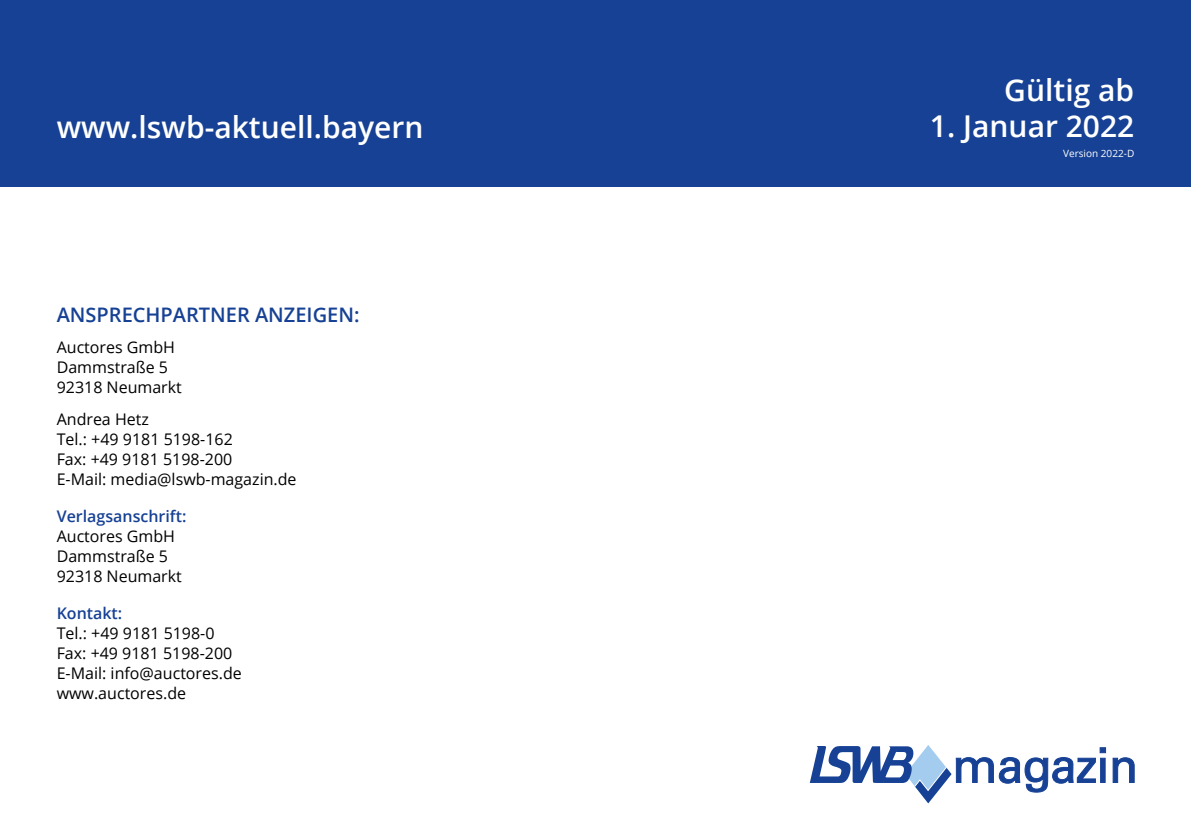
<style>
.page{position:relative;width:1191px;height:840px;background:#fff}
.page>*{position:absolute;margin:0;border:0;box-sizing:border-box;transform-origin:0 0}
.t1{font:600 30px "Open Sans";color:#fff}
.t2{font:600 20px "Open Sans";color:#164194}
.t3{font:16px/20px "Open Sans";color:#000}
.t4{font:600 16px "Open Sans";color:#164194}
.t5{font:10px "Open Sans";color:#fff}
</style>
<div class="page">
<div style="left:0;top:0;width:1191px;height:186px;background:#164194"></div>
<svg style="left:809px;top:745px;width:325px;height:57px"></svg>
<h1 class="t1" style="left:57px;top:106px;width:368px">www.lswb-aktuell.bayern</h1>
<p class="t2" style="left:57px;top:300px;width:304px">ANSPRECHPARTNER ANZEIGEN:</p>
<p class="t3" style="left:57px;top:337px;width:127px">Auctores GmbH<br>Dammstraße 5<br>92318 Neumarkt</p>
<p class="t3" style="left:57px;top:408px;width:241px">Andrea Hetz<br>Tel.: +49 9181 5198-162<br>Fax: +49 9181 5198-200<br>E-Mail: media@lswb-magazin.de</p>
<p class="t4" style="left:57px;top:504px;width:131px">Verlagsanschrift:</p>
<p class="t3" style="left:57px;top:525px;width:127px">Auctores GmbH<br>Dammstraße 5<br>92318 Neumarkt</p>
<p class="t4" style="left:57px;top:601px;width:67px">Kontakt:</p>
<p class="t3" style="left:57px;top:622px;width:187px">Tel.: +49 9181 5198-0<br>Fax: +49 9181 5198-200<br>E-Mail: info@auctores.de www.auctores.de</p>
<h1 class="t1" style="left:1004px;top:70px;width:131px">Gültig ab</h1>
<h1 class="t1" style="left:930px;top:106px;width:206px">1. Januar 2022</h1>
<p class="t5" style="left:1063px;top:146px;width:73px">Version 2022-D</p>
</div>
